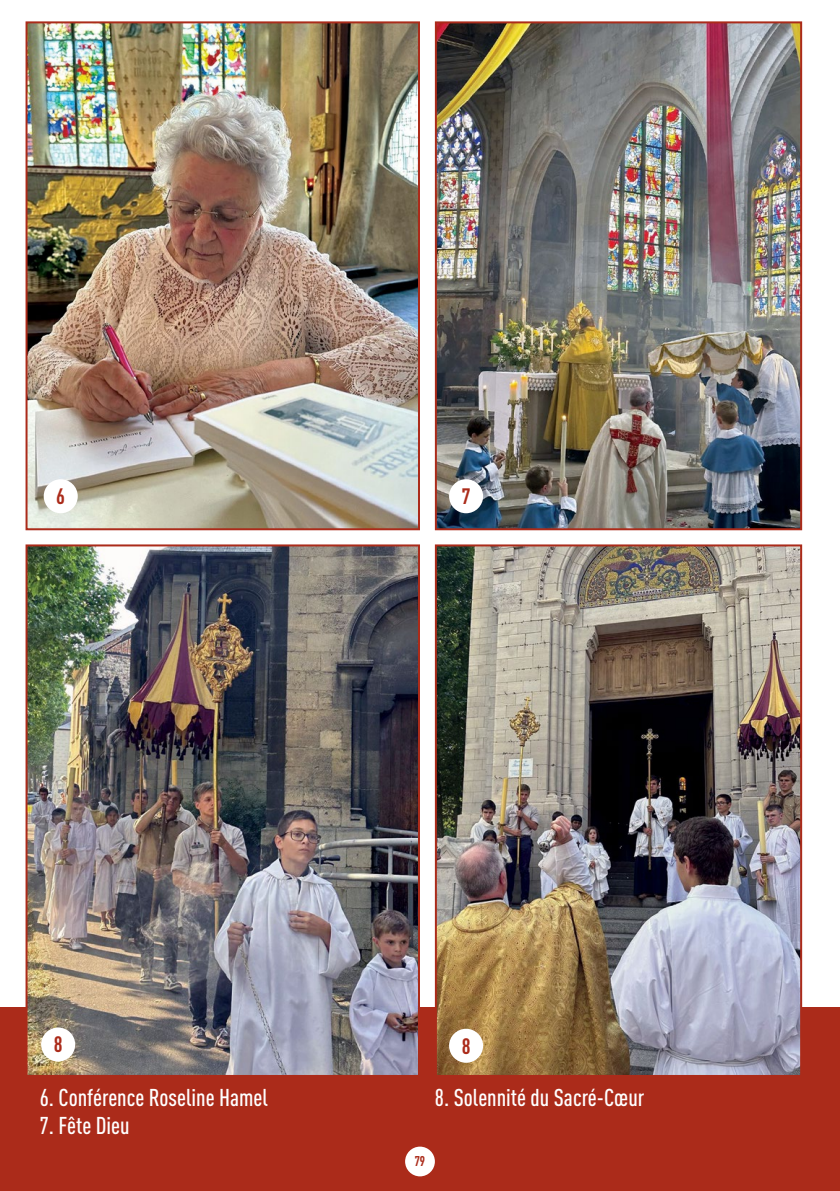
<style>
.page{position:relative;width:840px;height:1191px;background:#fff}
.page>*{position:absolute;margin:0;border:0;box-sizing:border-box;transform-origin:0 0}
.t1{font:500 condensed 24px "DIN Pro";color:#fff}
.t2{font:700 condensed 22px "DIN Pro";color:#ab2b1a}
.t3{font:700 14px "DIN Condensed";color:#ab2b1a}
</style>
<div class="page">
<div style="left:0;top:1007px;width:839px;height:184px;background:#ab2b1a"></div>
<img style="left:29px;top:24px;width:388px;height:503px">
<div style="left:26px;top:21px;width:394px;height:509px;border:2px solid #ab2b1a"></div>
<img style="left:29px;top:547px;width:388px;height:527px">
<div style="left:26px;top:544px;width:394px;height:533px;border:2px solid #ab2b1a"></div>
<img style="left:437px;top:547px;width:361px;height:527px">
<div style="left:434px;top:544px;width:367px;height:533px;border:2px solid #ab2b1a"></div>
<img style="left:437px;top:24px;width:361px;height:503px">
<div style="left:434px;top:21px;width:367px;height:509px;border:2px solid #ab2b1a"></div>
<div style="left:44px;top:479px;width:34px;height:34px;background:#fff;border-radius:50%"></div>
<div style="left:449px;top:479px;width:34px;height:34px;background:#fff;border-radius:50%"></div>
<div style="left:41px;top:1027px;width:34px;height:34px;background:#fff;border-radius:50%"></div>
<div style="left:449px;top:1028px;width:34px;height:34px;background:#fff;border-radius:50%"></div>
<div style="left:405px;top:1146px;width:29px;height:30px;background:#fff;border-radius:50%"></div>
<p class="t2" style="left:56px;top:479px;width:10px">6</p>
<p class="t2" style="left:461px;top:479px;width:10px">7</p>
<p class="t2" style="left:54px;top:1028px;width:10px">8</p>
<p class="t2" style="left:461px;top:1029px;width:10px">8</p>
<p class="t1" style="left:40px;top:1079px;width:229px">6. Conférence Roseline Hamel</p>
<p class="t1" style="left:40px;top:1108px;width:91px">7. Fête Dieu</p>
<p class="t1" style="left:434px;top:1079px;width:211px">8. Solennité du Sacré-Cœur</p>
<p class="t3" style="left:414px;top:1152px;width:12px">79</p>
</div>
